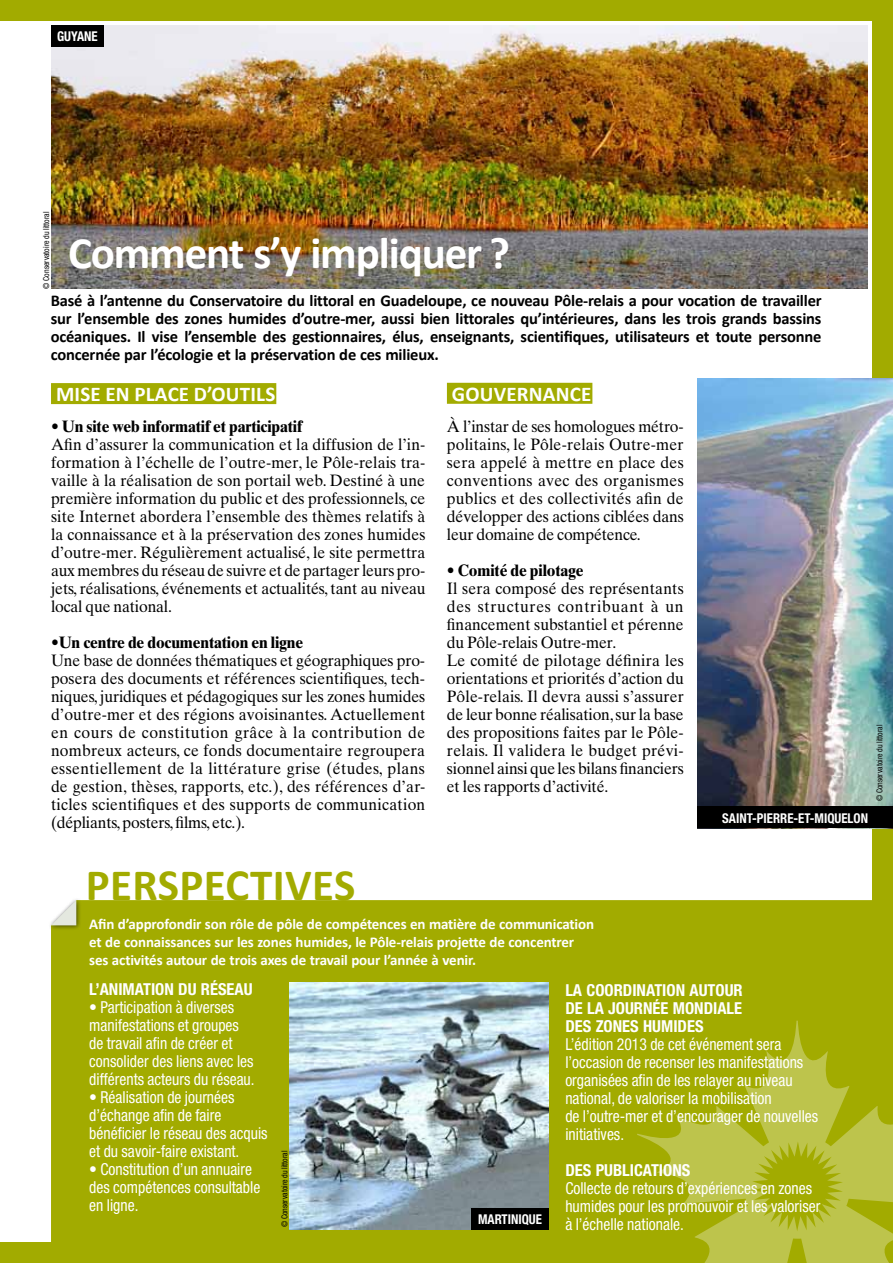
<style>
.page{position:relative;width:893px;height:1263px;background:#a2ab00}
.page>*{position:absolute;margin:0;border:0;box-sizing:border-box;transform-origin:0 0}
.t1{font:700 45px "Calibri";letter-spacing:-.025em;color:#fff}
.t2{font:700 45px "Calibri";letter-spacing:.01em;color:#a2ab00}
.t3{font:700 21px "Calibri";letter-spacing:.01em;color:#fff}
.t4{font:16.5px/18px "Times Ten";letter-spacing:-.005em;color:#000;text-align:justify;scale:.95 1}
.t5{font:condensed 16.5px/18px "Helvetica Neue";color:#fff;scale:.95 1}
.t6{font:700 16.5px/18px "Calibri";letter-spacing:-.01em;color:#000;text-align:justify}
.t7{font:700 condensed 16.5px/18px "Helvetica Neue";color:#fff;text-align:justify}
.t8{font:700 16.5px "Times Ten";letter-spacing:-.01em;color:#000;scale:.95 1}
.t9{font:700 15px/18px "Calibri";letter-spacing:-.01em;color:#fff}
.t10{font:700 condensed 13.5px "Helvetica Neue";color:#fff;scale:.95 1}
.t11{font:condensed 8.25px "Helvetica Neue";color:#000;scale:.95 1}
</style>
<div class="page">
<div style="left:0;top:21px;width:872px;height:1221px;background:#fff"></div>
<div style="left:51px;top:900px;width:821px;height:342px;background:#a2ab00"></div>
<div style="left:47px;top:896px;width:34px;height:34px;background:#000;opacity:.6"></div>
<svg style="left:51px;top:900px;width:25px;height:25px"></svg>
<svg style="left:637px;top:1021px;width:256px;height:242px;background:#adb521"></svg>
<img style="left:51px;top:26px;width:816px;height:262px">
<div style="left:51px;top:383px;width:225px;height:21px;background:#a2ab00"></div>
<img style="left:290px;top:983px;width:259px;height:247px">
<div style="left:447px;top:383px;width:145px;height:21px;background:#a2ab00"></div>
<img style="left:697px;top:378px;width:196px;height:429px">
<div style="left:697px;top:807px;width:196px;height:21px;background:#000"></div>
<div style="left:51px;top:26px;width:53px;height:21px;background:#000"></div>
<div style="left:471px;top:1208px;width:78px;height:22px;background:#000"></div>
<p class="t10" style="left:57px;top:28px;width:44px">GUYANE</p>
<p class="t11" style="left:42px;top:289px;width:82px;rotate:-90deg">© Conservatoire du littoral</p>
<h1 class="t1" style="left:68px;top:224px;width:443px">Comment s’y impliquer ?</h1>
<p class="t6" style="left:51px;top:292px;width:772px">Basé à l’antenne du Conservatoire du littoral en Guadeloupe, ce nouveau Pôle-relais a pour vocation de travailler sur l’ensemble des zones humides d’outre-mer, aussi bien littorales qu’intérieures, dans les trois grands bassins océaniques. Il vise l’ensemble des gestionnaires, élus, enseignants, scientifiques, utilisateurs et toute personne concernée par l’écologie et la préservation de ces milieux.</p>
<p class="t3" style="left:56px;top:381px;width:221px">Mise en place d’outils</p>
<p class="t8" style="left:51px;top:416px;width:266px">• Un site web informatif et participatif</p>
<p class="t4" style="left:51px;top:435px;width:396px">Afin d’assurer la communication et la diffusion de l’in&shy;formation à l’échelle de l’outre-mer, le Pôle-relais tra&shy;vaille à la réalisation de son portail web. Destiné à une première information du public et des professionnels, ce site Internet abordera l’ensemble des thèmes relatifs à la connaissance et à la préservation des zones humides d’outre-mer. Régulièrement actualisé, le site permettra aux membres du réseau de suivre et de partager leurs pro&shy;jets, réalisations, événements et actualités, tant au niveau local que national.</p>
<p class="t8" style="left:51px;top:632px;width:267px">•Un centre de documentation en ligne</p>
<p class="t4" style="left:51px;top:651px;width:396px">Une base de données thématiques et géographiques pro&shy;posera des documents et références scientifiques, tech&shy;niques, juridiques et pédagogiques sur les zones humides d’outre-mer et des régions avoisinantes. Actuellement en cours de constitution grâce à la contribution de nombreux acteurs, ce fonds documentaire regroupera essentiellement de la littérature grise (études, plans de gestion, thèses, rapports, etc.), des références d’ar&shy;ticles scientifiques et des supports de communication (dépliants, posters, films, etc.).</p>
<p class="t3" style="left:452px;top:380px;width:141px">gouvernance</p>
<p class="t4" style="left:447px;top:417px;width:251px">à l’instar de ses homologues métro&shy;politains, le Pôle-relais Outre-mer sera appelé à mettre en place des conventions avec des organismes publics et des collectivités afin de développer des actions ciblées dans leur domaine de compétence.</p>
<p class="t8" style="left:447px;top:560px;width:145px">• Comité de pilotage</p>
<p class="t4" style="left:447px;top:579px;width:251px;text-align:left">Il sera composé des représentants des structures contribuant à un financement substantiel et pérenne du Pôle-relais Outre-mer.<br>Le comité de pilotage définira les orientations et priorités d’action du Pôle-relais. Il devra aussi s’assurer de leur bonne réalisation, sur la base des propositions faites par le Pôle&shy;relais. Il validera le budget prévi&shy;sionnel ainsi que les bilans financiers et les rapports d’activité.</p>
<p class="t10" style="left:722px;top:810px;width:155px">SAINT-PIERRE-ET-MIQUELON</p>
<p class="t11" style="left:875px;top:801px;width:82px;rotate:-90deg">© Conservatoire du littoral</p>
<h1 class="t2" style="left:86px;top:856px;width:271px">Perspectives</h1>
<p class="t9" style="left:89px;top:915px;width:506px">Afin d’approfondir son rôle de pôle de compétences en matière de communication et de connaissances sur les zones humides, le Pôle-relais projette de concentrer ses activités autour de trois axes de travail pour l’année à venir.</p>
<p class="t7" style="left:89px;top:980px;width:165px">L’ANIMATION DU RÉSEAU</p>
<p class="t5" style="left:89px;top:998px;width:176px">• Participation à diverses manifestations et groupes de travail afin de créer et consolider des liens avec les différents acteurs du réseau.</p>
<p class="t5" style="left:89px;top:1088px;width:189px">• Réalisation de journées d’échange afin de faire bénéficier le réseau des acquis et du savoir-faire existant.</p>
<p class="t5" style="left:89px;top:1160px;width:181px">• Constitution d’un annuaire des compétences consultable en ligne.</p>
<p class="t11" style="left:280px;top:1227px;width:82px;rotate:-90deg">© Conservatoire du littoral</p>
<p class="t10" style="left:478px;top:1211px;width:69px">MARTINIQUE</p>
<p class="t7" style="left:565px;top:980px;width:179px">LA COORDINATION AUTOUR DE LA JOURNÉE MONDIALE DES ZONES HUMIDES</p>
<p class="t5" style="left:565px;top:1035px;width:268px">L’édition 2013 de cet événement sera l’occasion de recenser les manifestations organisées afin de les relayer au niveau national, de valoriser la mobilisation<br>de l’outre-mer et d’encourager de nouvelles initiatives.</p>
<p class="t7" style="left:565px;top:1160px;width:127px">DES PUBLICATIONS</p>
<p class="t5" style="left:565px;top:1179px;width:270px">Collecte de retours d’expériences en zones humides pour les promouvoir et les valoriser à l’échelle nationale.</p>
</div>
